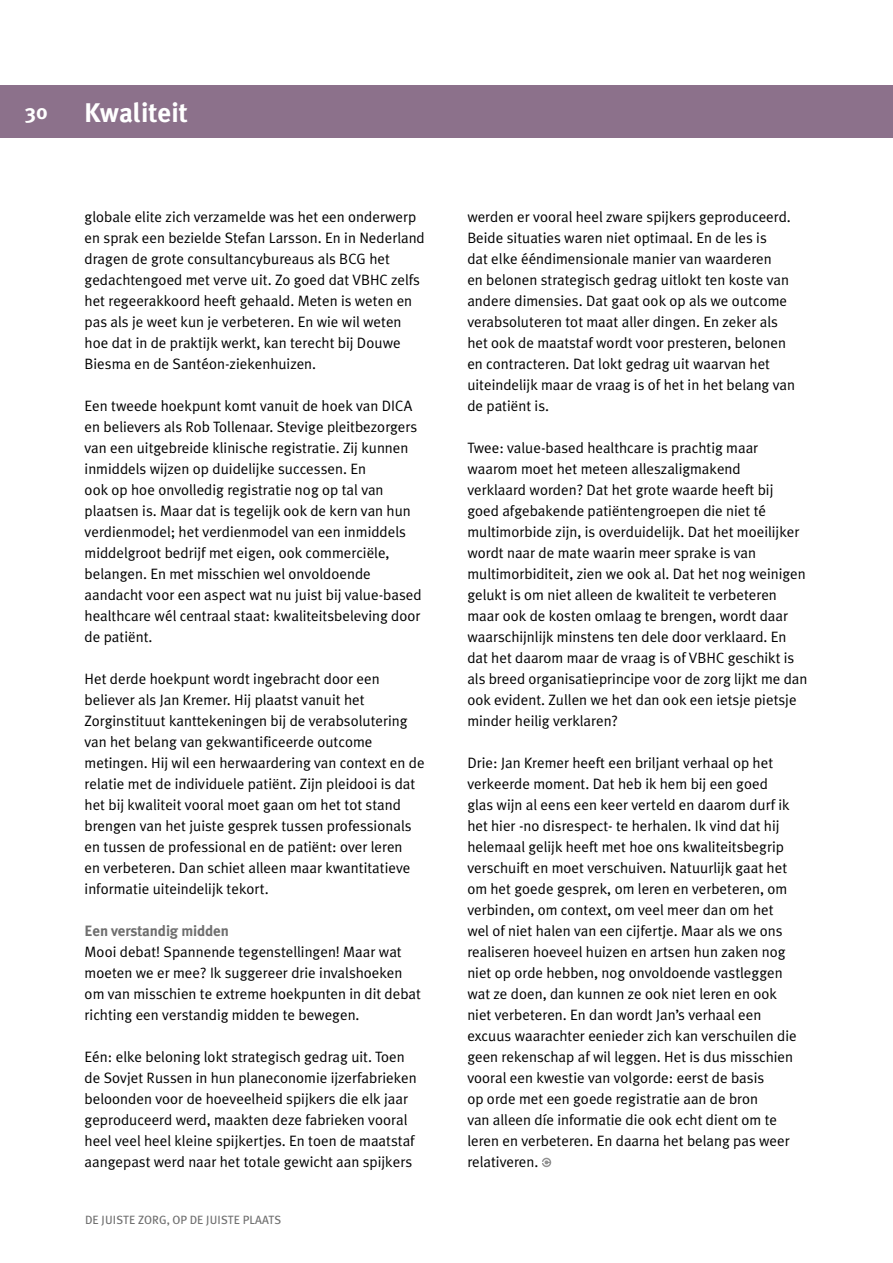
<style>
.page{position:relative;width:893px;height:1263px;background:#fff}
.page>*{position:absolute;margin:0;border:0;box-sizing:border-box;transform-origin:0 0}
.t1{font:700 27px "Meta Plus";color:#fff}
.t2{font:700 21px "Meta Plus";color:#fff}
.t3{font:15px/21px "Meta Plus";color:#000}
.t4{font:700 15px "Meta Plus";letter-spacing:-.01em;color:#6f6f6f}
.t5{font:12px "Meta Plus Book Caps";letter-spacing:.005em;color:#6f6f6f}
</style>
<div class="page">
<div style="left:72px;top:86px;width:821px;height:52px;background:#8c718b"></div>
<div style="left:0;top:86px;width:85px;height:52px;background:#8c718b"></div>
<svg style="left:542px;top:1158px;width:9px;height:9px"></svg>
<h2 class="t2" style="left:26px;top:99px;width:24px">30</h2>
<h1 class="t1" style="left:84px;top:97px;width:105px">Kwaliteit</h1>
<p class="t3" style="left:85px;top:206px;width:342px">globale elite zich verzamelde was het een onderwerp en sprak een bezielde Stefan Larsson. En in Nederland dragen de grote consultancybureaus als BCG het gedachtengoed met verve uit. Zo goed dat VBHC zelfs het regeerakkoord heeft gehaald. Meten is weten en pas als je weet kun je verbeteren. En wie wil weten hoe dat in de praktijk werkt, kan terecht bij Douwe Biesma en de Santéon-ziekenhuizen.</p>
<p class="t3" style="left:85px;top:395px;width:338px">Een tweede hoekpunt komt vanuit de hoek van DICA en believers als Rob Tollenaar. Stevige pleitbezorgers van een uitgebreide klinische registratie. Zij kunnen inmiddels wijzen op duidelijke successen. En<br>ook op hoe onvolledig registratie nog op tal van plaatsen is. Maar dat is tegelijk ook de kern van hun verdienmodel; het verdienmodel van een inmiddels middelgroot bedrijf met eigen, ook commerciële, belangen. En met misschien wel onvoldoende aandacht voor een aspect wat nu juist bij value-based healthcare wél centraal staat: kwaliteitsbeleving door de patiënt.</p>
<p class="t3" style="left:85px;top:668px;width:341px">Het derde hoekpunt wordt ingebracht door een believer als Jan Kremer. Hij plaatst vanuit het Zorginstituut kanttekeningen bij de verabsolutering van het belang van gekwantificeerde outcome metingen. Hij wil een herwaardering van context en de relatie met de individuele patiënt. Zijn pleidooi is dat het bij kwaliteit vooral moet gaan om het tot stand brengen van het juiste gesprek tussen professionals en tussen de professional en de patiënt: over leren<br>en verbeteren. Dan schiet alleen maar kwantitatieve informatie uiteindelijk tekort.</p>
<p class="t4" style="left:85px;top:922px;width:146px">Een verstandig midden</p>
<p class="t3" style="left:85px;top:941px;width:338px">Mooi debat! Spannende tegenstellingen! Maar wat moeten we er mee? Ik suggereer drie invalshoeken om van misschien te extreme hoekpunten in dit debat richting een verstandig midden te bewegen.</p>
<p class="t3" style="left:85px;top:1046px;width:334px">Eén: elke beloning lokt strategisch gedrag uit. Toen de Sovjet Russen in hun planeconomie ijzerfabrieken beloonden voor de hoeveelheid spijkers die elk jaar geproduceerd werd, maakten deze fabrieken vooral heel veel heel kleine spijkertjes. En toen de maatstaf aangepast werd naar het totale gewicht aan spijkers</p>
<p class="t5" style="left:85px;top:1213px;width:198px">DE JUISTE ZORG, OP DE JUISTE PLAATS</p>
<p class="t3" style="left:467px;top:206px;width:329px">werden er vooral heel zware spijkers geproduceerd.<br>Beide situaties waren niet optimaal. En de les is<br>dat elke ééndimensionale manier van waarderen<br>en belonen strategisch gedrag uitlokt ten koste van andere dimensies. Dat gaat ook op als we outcome verabsoluteren tot maat aller dingen. En zeker als het ook de maatstaf wordt voor presteren, belonen en contracteren. Dat lokt gedrag uit waarvan het uiteindelijk maar de vraag is of het in het belang van de patiënt is.</p>
<p class="t3" style="left:467px;top:437px;width:342px">Twee: value-based healthcare is prachtig maar waarom moet het meteen alleszaligmakend<br>verklaard worden? Dat het grote waarde heeft bij goed afgebakende patiëntengroepen die niet té multimorbide zijn, is overduidelijk. Dat het moeilijker wordt naar de mate waarin meer sprake is van multimorbiditeit, zien we ook al. Dat het nog weinigen gelukt is om niet alleen de kwaliteit te verbeteren maar ook de kosten omlaag te brengen, wordt daar waarschijnlijk minstens ten dele door verklaard. En dat het daarom maar de vraag is of VBHC geschikt is als breed organisatieprincipe voor de zorg lijkt me dan ook evident. Zullen we het dan ook een ietsje pietsje minder heilig verklaren?</p>
<p class="t3" style="left:467px;top:752px;width:331px">Drie: Jan Kremer heeft een briljant verhaal op het verkeerde moment. Dat heb ik hem bij een goed glas wijn al eens een keer verteld en daarom durf ik het hier -no disrespect- te herhalen. Ik vind dat hij helemaal gelijk heeft met hoe ons kwaliteitsbegrip verschuift en moet verschuiven. Natuurlijk gaat het om het goede gesprek, om leren en verbeteren, om verbinden, om context, om veel meer dan om het wel of niet halen van een cijfertje. Maar als we ons realiseren hoeveel huizen en artsen hun zaken nog niet op orde hebben, nog onvoldoende vastleggen wat ze doen, dan kunnen ze ook niet leren en ook niet verbeteren. En dan wordt Jan’s verhaal een excuus waarachter eenieder zich kan verschuilen die geen rekenschap af wil leggen. Het is dus misschien vooral een kwestie van volgorde: eerst de basis<br>op orde met een goede registratie aan de bron<br>van alleen díe informatie die ook echt dient om te leren en verbeteren. En daarna het belang pas weer relativeren.</p>
</div>
